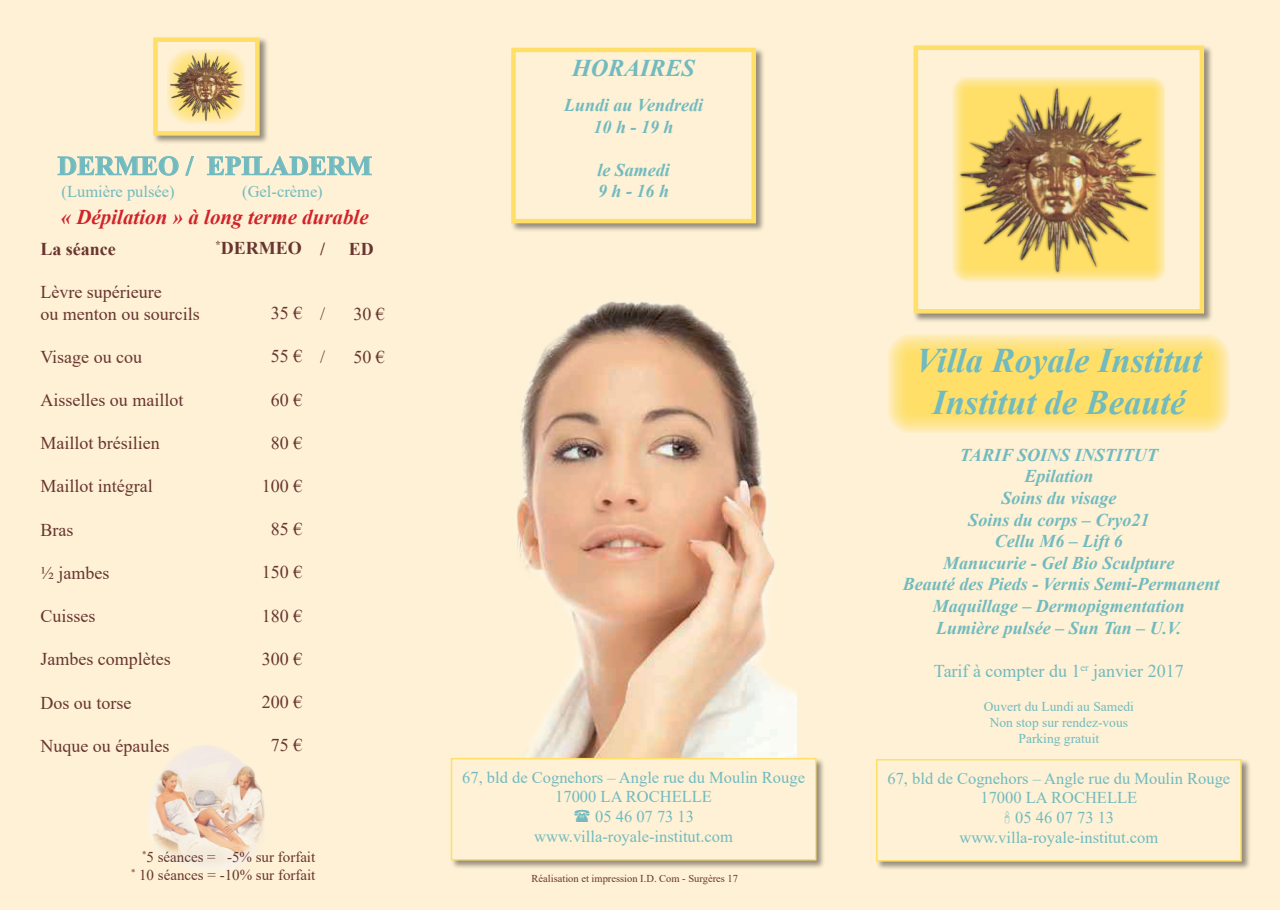
<style>
.page{position:relative;width:1280px;height:910px;background:#fef1d5}
.page>*{position:absolute;margin:0;border:0;box-sizing:border-box;transform-origin:0 0}
.t1{font:italic 700 34.5px/41.4px "Times New Roman";color:#71babf;text-align:center}
.t2{font:700 27px "Times New Roman";color:#71babf}
.t3{font:italic 700 24px "Times New Roman";color:#71babf}
.t4{font:italic 700 21px "Times New Roman";color:#d1232a}
.t5{font:italic 700 18px/21.6px "Times New Roman";color:#71babf;text-align:center}
.t6{font:18px/21.6px "Times New Roman";color:#683530}
.t7{font:18px "Times New Roman";color:#71babf}
.t8{font:700 18px "Times New Roman";color:#683530}
.t9{font:16.5px "Times New Roman";color:#71babf}
.t10{font:15px/18px "Times New Roman";color:#683530;text-align:right}
.t11{font:13.5px/16.2px "Times New Roman";color:#71babf;text-align:center}
.t12{font:10.5px "Times New Roman";color:#683530}
</style>
<div class="page">
<img style="left:147px;top:745px;width:118px;height:126px">
<img style="left:517px;top:301px;width:280px;height:456px">
<div style="left:913px;top:44px;width:300px;height:279px;background:#231f20;opacity:.48"></div>
<div style="left:914px;top:45px;width:290px;height:269px;background:#fef1d5;border:4px solid #ffdf68"></div>
<div style="left:510px;top:47px;width:255px;height:185px;background:#231f20;opacity:.48"></div>
<div style="left:511px;top:48px;width:245px;height:175px;background:#fef1d5;border:4px solid #ffdf68"></div>
<div style="left:450px;top:757px;width:376px;height:113px;background:#231f20;opacity:.48"></div>
<div style="left:451px;top:758px;width:365px;height:102px;background:#fef1d5;border:2px solid #ffdf68"></div>
<svg style="left:57px;top:156px;width:122px;height:20px"></svg>
<svg style="left:185px;top:156px;width:9px;height:20px"></svg>
<svg style="left:207px;top:156px;width:165px;height:20px"></svg>
<img style="left:953px;top:79px;width:212px;height:201px">
<svg style="left:888px;top:334px;width:341px;height:99px;background:#fee27c"></svg>
<div style="left:875px;top:758px;width:376px;height:113px;background:#231f20;opacity:.48"></div>
<div style="left:876px;top:759px;width:366px;height:103px;background:#fef1d5;border:2px solid #ffdf68"></div>
<div style="left:152px;top:37px;width:117px;height:108px;background:#231f20;opacity:.48"></div>
<div style="left:153px;top:37px;width:107px;height:99px;background:#fef1d5;border:4px solid #ffdf68"></div>
<div style="left:167px;top:49px;width:78px;height:75px;background:#feefca"></div>
<img style="left:167px;top:50px;width:78px;height:73px">
<h2 class="t2" style="left:58px;top:146px;width:316px">DERMEO / EPILADERM</h2>
<p class="t9" style="left:62px;top:180px;width:115px">(Lumière pulsée)</p>
<p class="t9" style="left:242px;top:180px;width:82px">(Gel-crème)</p>
<p class="t4" style="left:61px;top:203px;width:310px">« Dépilation » à long terme durable</p>
<p class="t8" style="left:40px;top:236px;width:77px">La séance</p>
<p class="t6" style="left:40px;top:281px;width:161px">Lèvre supérieure<br>ou menton ou sourcils</p>
<p class="t6" style="left:40px;top:345px;width:103px">Visage ou cou</p>
<p class="t6" style="left:40px;top:389px;width:145px">Aisselles ou maillot</p>
<p class="t6" style="left:40px;top:432px;width:121px">Maillot brésilien</p>
<p class="t6" style="left:40px;top:475px;width:114px">Maillot intégral</p>
<p class="t6" style="left:40px;top:518px;width:34px">Bras</p>
<p class="t6" style="left:40px;top:561px;width:70px">½ jambes</p>
<p class="t6" style="left:40px;top:605px;width:57px">Cuisses</p>
<p class="t6" style="left:40px;top:648px;width:132px">Jambes complètes</p>
<p class="t6" style="left:40px;top:691px;width:92px">Dos ou torse</p>
<p class="t6" style="left:40px;top:734px;width:130px">Nuque ou épaules</p>
<p class="t8" style="left:215px;top:235px;width:88px"><sup>*</sup>DERMEO</p>
<p class="t8" style="left:320px;top:236px;width:7px">/</p>
<p class="t8" style="left:349px;top:236px;width:27px">ED</p>
<p class="t6" style="left:271px;top:302px;width:33px">35 €</p>
<p class="t6" style="left:271px;top:345px;width:33px">55 €</p>
<p class="t6" style="left:271px;top:388px;width:33px">60 €</p>
<p class="t6" style="left:271px;top:431px;width:33px">80 €</p>
<p class="t6" style="left:262px;top:475px;width:42px">100 €</p>
<p class="t6" style="left:271px;top:518px;width:33px">85 €</p>
<p class="t6" style="left:262px;top:561px;width:42px">150 €</p>
<p class="t6" style="left:262px;top:604px;width:42px">180 €</p>
<p class="t6" style="left:262px;top:647px;width:42px">300 €</p>
<p class="t6" style="left:262px;top:691px;width:42px">200 €</p>
<p class="t6" style="left:271px;top:734px;width:33px">75 €</p>
<p class="t6" style="left:320px;top:302px;width:7px">/</p>
<p class="t6" style="left:320px;top:345px;width:7px">/</p>
<p class="t6" style="left:353px;top:302px;width:33px">30 €</p>
<p class="t6" style="left:353px;top:345px;width:33px">50 €</p>
<p class="t10" style="left:131px;top:847px;width:186px"><sup>*</sup>5 séances = -5% sur forfait<br><sup>*</sup> 10 séances = -10% sur forfait</p>
<h3 class="t3" style="left:572px;top:51px;width:124px">HORAIRES</h3>
<p class="t5" style="left:564px;top:94px;width:141px">Lundi au Vendredi<br>10 h - 19 h</p>
<p class="t5" style="left:597px;top:159px;width:74px;text-align:left">le Samedi<br>9 h - 16 h</p>
<p class="t9" style="left:462px;top:765px;width:344px">67, bld de Cognehors – Angle rue du Moulin Rouge</p>
<p class="t9" style="left:555px;top:785px;width:158px">17000 LA ROCHELLE</p>
<p class="t9" style="left:595px;top:805px;width:101px">05 46 07 73 13</p>
<p class="t9" style="left:534px;top:825px;width:200px">www.villa-royale-institut.com</p>
<p class="t12" style="left:531px;top:871px;width:208px">Réalisation et impression I.D. Com - Surgères 17</p>
<h1 class="t1" style="left:916px;top:339px;width:287px">Villa Royale Institut<br>Institut de Beauté</h1>
<p class="t5" style="left:903px;top:443px;width:318px">TARIF SOINS INSTITUT<br>Epilation<br>Soins du visage<br>Soins du corps – Cryo21<br>Cellu M6 – Lift 6<br>Manucurie - Gel Bio Sculpture<br>Beauté des Pieds - Vernis Semi-Permanent<br>Maquillage – Dermopigmentation<br>Lumière pulsée – Sun Tan – U.V.</p>
<p class="t7" style="left:934px;top:658px;width:251px">Tarif à compter du 1<sup>er</sup> janvier 2017</p>
<p class="t11" style="left:984px;top:698px;width:151px">Ouvert du Lundi au Samedi<br>Non stop sur rendez-vous<br>Parking gratuit</p>
<p class="t9" style="left:887px;top:766px;width:344px">67, bld de Cognehors – Angle rue du Moulin Rouge</p>
<p class="t9" style="left:980px;top:786px;width:158px">17000 LA ROCHELLE</p>
<p class="t9" style="left:1015px;top:806px;width:100px">05 46 07 73 13</p>
<p class="t9" style="left:959px;top:826px;width:200px">www.villa-royale-institut.com</p>
</div>
